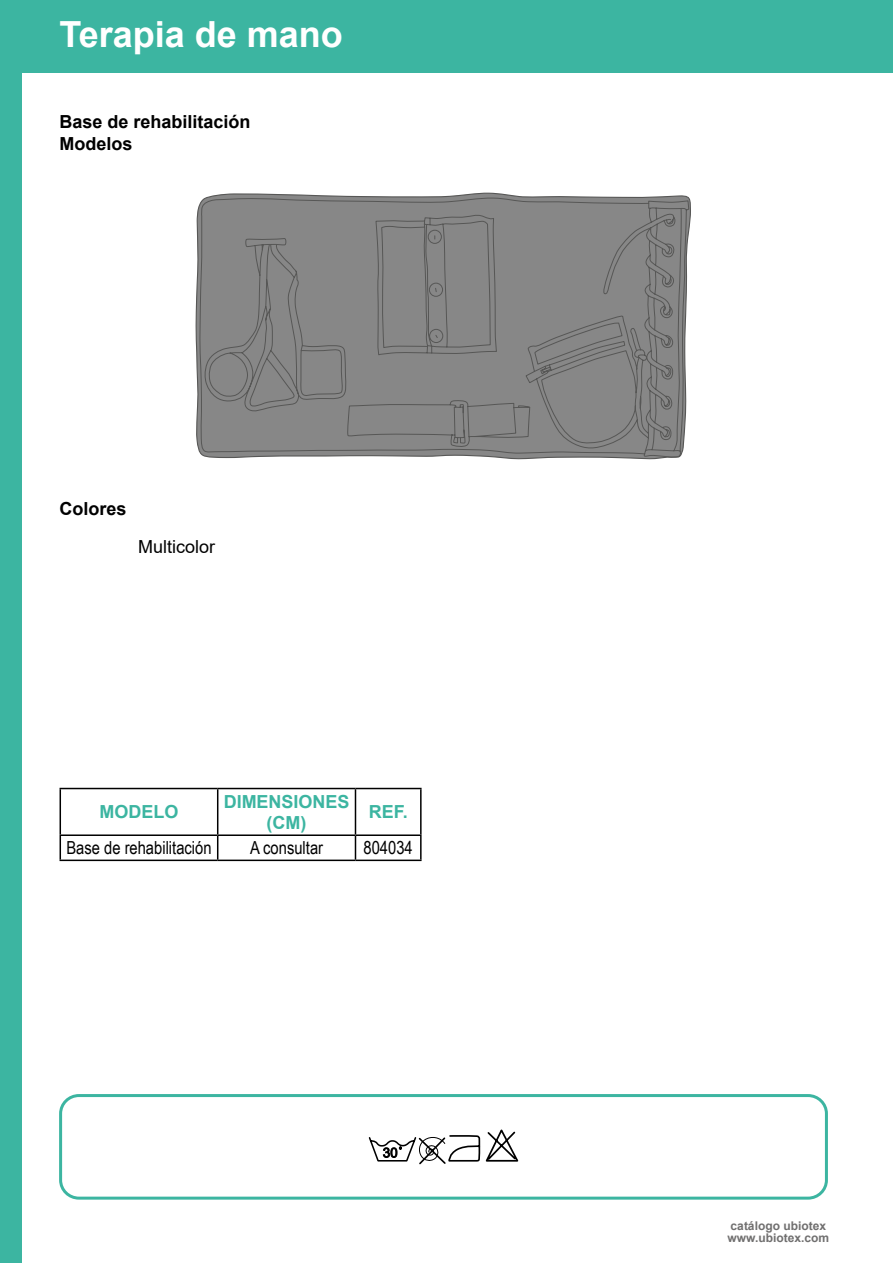
<style>
.page{position:relative;width:893px;height:1263px;background:#fff}
.page>*{position:absolute;margin:0;border:0;box-sizing:border-box;transform-origin:0 0}
.t1{font:700 36px "Arial";color:#fff}
.t2{font:18px "Arial Narrow";color:#000}
.t3{font:700 18px/21.6px "Arial";color:#000}
.t4{font:700 18px/21.6px "Arial";color:#3cb5a1;text-align:center}
.t5{font:18px "Arial";color:#000}
.t6{font:700 12px/12px "Arial";color:#706f6f}
</style>
<div class="page">
<div style="left:0;top:0;width:893px;height:72px;background:#3cb5a1"></div>
<div style="left:0;top:0;width:21px;height:1263px;background:#3cb5a1"></div>
<div style="left:59px;top:1094px;width:769px;height:105px;border:3px solid #3cb5a1;border-radius:18px"></div>
<hr style="left:60px;top:834px;width:158px;height:2px;background:#000">
<hr style="left:218px;top:834px;width:137px;height:2px;background:#000">
<hr style="left:355px;top:834px;width:67px;height:2px;background:#000">
<hr style="left:60px;top:788px;width:158px;height:1px;background:#000">
<hr style="left:60px;top:789px;width:1px;height:45px;background:#000">
<hr style="left:218px;top:788px;width:137px;height:1px;background:#000">
<hr style="left:217px;top:789px;width:1px;height:45px;background:#000">
<hr style="left:355px;top:788px;width:67px;height:1px;background:#000">
<hr style="left:355px;top:789px;width:1px;height:45px;background:#000">
<hr style="left:420px;top:789px;width:2px;height:45px;background:#000">
<svg style="left:60px;top:836px;width:1px;height:23px"></svg>
<svg style="left:217px;top:836px;width:1px;height:23px"></svg>
<svg style="left:355px;top:836px;width:1px;height:23px"></svg>
<hr style="left:420px;top:836px;width:2px;height:23px;background:#000">
<hr style="left:60px;top:859px;width:158px;height:2px;background:#000">
<hr style="left:218px;top:859px;width:137px;height:2px;background:#000">
<hr style="left:355px;top:859px;width:67px;height:2px;background:#000">
<svg style="left:368px;top:1129px;width:151px;height:36px"></svg>
<svg style="left:200px;top:192px;width:489px;height:268px;background:#868686"></svg>
<h1 class="t1" style="left:60px;top:9px;width:285px">Terapia de mano</h1>
<p class="t3" style="left:60px;top:111px;width:193px">Base de rehabilitación<br>Modelos</p>
<p class="t3" style="left:60px;top:498px;width:69px">Colores</p>
<p class="t5" style="left:138px;top:534px;width:79px">Multicolor</p>
<p class="t4" style="left:99px;top:801px;width:81px">MODELO</p>
<p class="t4" style="left:224px;top:791px;width:127px">DIMENSIONES (CM)</p>
<p class="t4" style="left:369px;top:801px;width:41px">REF.</p>
<p class="t2" style="left:66px;top:835px;width:147px">Base de rehabilitación</p>
<p class="t2" style="left:250px;top:835px;width:75px">A consultar</p>
<p class="t2" style="left:364px;top:835px;width:51px">804034</p>
<p class="t6" style="left:727px;top:1220px;width:103px">catálogo ubiotex www.ubiotex.com</p>
</div>
